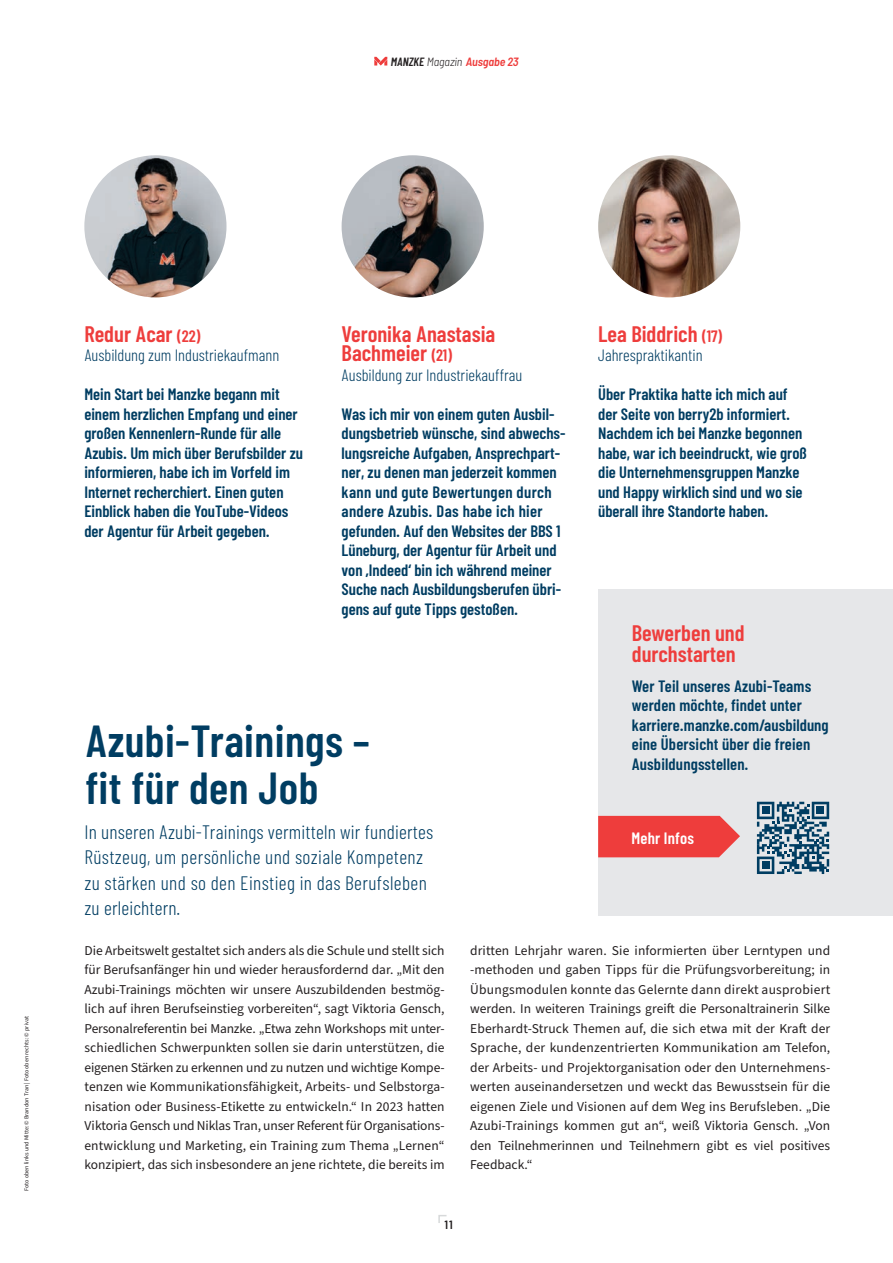
<style>
.page{position:relative;width:893px;height:1263px;background:#fff}
.page>*{position:absolute;margin:0;border:0;box-sizing:border-box;transform-origin:0 0}
.t1{font:600 45px "Barlow Condensed";letter-spacing:.01em;color:#003d62}
.t2{font:600 22.5px "Barlow Condensed";color:#ee3d3c}
.t3{font:300 19.5px/25.5px "Barlow Condensed";letter-spacing:.02em;color:#003d62}
.t4{font:600 16.5px/19.5px "Barlow Condensed";color:#003d62}
.t5{font:300 16.5px "Barlow Condensed";color:#003d62}
.t6{font:600 16.5px "Barlow Condensed";letter-spacing:.01em;color:#fff}
.t7{font:13.5px/19.5px "Source Sans Pro";color:#231f20;text-align:justify}
.t8{font:italic 600 semi-condensed 12px "Barlow";letter-spacing:-.01em;color:#ee3d3c}
.t9{font:600 semi-condensed 12px "Barlow";color:#231f20}
.t10{font:6px "Source Sans Pro";color:#231f20}
.s1{font-family:"Barlow Condensed";font-stretch:normal;color:#231f20}
.s2{font-weight:300;color:#231f20}
.s3{font-size:16.5px}
</style>
<div class="page">
<img style="left:84px;top:155px;width:142px;height:142px;border-radius:71px">
<div style="left:598px;top:589px;width:295px;height:327px;background:#e6e7e9"></div>
<svg style="left:438px;top:1215px;width:9px;height:8px"></svg>
<svg style="left:374px;top:57px;width:13px;height:9px"></svg>
<img style="left:342px;top:155px;width:142px;height:142px;border-radius:71px">
<img style="left:598px;top:155px;width:142px;height:142px;border-radius:71px">
<svg style="left:757px;top:802px;width:72px;height:72px"></svg>
<div style="left:762px;top:807px;width:7px;height:7px;background:#003d62"></div>
<div style="left:817px;top:807px;width:7px;height:7px;background:#003d62"></div>
<div style="left:762px;top:861px;width:7px;height:8px;background:#003d62"></div>
<svg style="left:598px;top:816px;width:142px;height:41px;background:#ed4948"></svg>
<p class="t8" style="left:391px;top:54px;width:129px"><span class="s1">MANZKE</span> <span class="s2">Magazin</span> Ausgabe 23</p>
<p class="t10" style="left:22px;top:1191px;width:176px;rotate:-90deg">Foto oben links und Mitte: © Brandon Tran | Foto oben rechts: © privat</p>
<p class="t2" style="left:84px;top:320px;width:118px">Redur Acar <span class="s3">(22)</span></p>
<p class="t5" style="left:84px;top:345px;width:196px">Ausbildung zum Industriekaufmann</p>
<p class="t4" style="left:84px;top:384px;width:197px">Mein Start bei Manzke begann mit</p>
<p class="t4" style="left:84px;top:404px;width:220px">einem herzlichen Empfang und einer großen Kennenlern-Runde für alle Azubis. Um mich über Berufsbilder zu informieren, habe ich im Vorfeld im Internet recherchiert. Einen guten</p>
<p class="t4" style="left:84px;top:501px;width:206px">Einblick haben die YouTube-Videos</p>
<p class="t4" style="left:84px;top:521px;width:187px">der Agentur für Arbeit gegeben.</p>
<p class="t2" style="left:342px;top:320px;width:155px">Veronika Anastasia</p>
<p class="t2" style="left:342px;top:339px;width:112px">Bachmeier <span class="s3">(21)</span></p>
<p class="t5" style="left:342px;top:365px;width:182px">Ausbildung zur Industriekauffrau</p>
<p class="t4" style="left:342px;top:404px;width:225px">Was ich mir von einem guten Ausbil&shy;dungsbetrieb wünsche, sind abwechs&shy;lungsreiche Aufgaben, Ansprechpart&shy;ner, zu denen man jederzeit kommen kann und gute Bewertungen durch andere Azubis. Das habe ich hier</p>
<p class="t4" style="left:342px;top:521px;width:220px">gefunden. Auf den Websites der BBS 1<br>Lüneburg, der Agentur für Arbeit und von Indeed‘ bin ich während meiner</p>
<p class="t4" style="left:366px;top:569px;width:4px">’</p>
<p class="t4" style="left:342px;top:579px;width:221px">Suche nach Ausbildungsberufen übri&shy;gens auf gute Tipps gestoßen.</p>
<p class="t1" style="left:86px;top:713px;width:286px">Azubi-Trainings –</p>
<p class="t1" style="left:86px;top:759px;width:234px">fit für den Job</p>
<p class="t3" style="left:84px;top:818px;width:350px">In unseren Azubi-Trainings vermitteln wir fundiertes<br>Rüstzeug, um persönliche und soziale Kompetenz</p>
<p class="t3" style="left:84px;top:869px;width:344px">zu stärken und so den Einstieg in das Berufsleben</p>
<p class="t3" style="left:84px;top:895px;width:97px">zu erleichtern.</p>
<p class="t2" style="left:598px;top:320px;width:125px">Lea Biddrich <span class="s3">(17)</span></p>
<p class="t5" style="left:598px;top:345px;width:106px">Jahrespraktikantin</p>
<p class="t4" style="left:598px;top:384px;width:191px">Über Praktika hatte ich mich auf</p>
<p class="t4" style="left:598px;top:404px;width:194px">der Seite von berry2b informiert.</p>
<p class="t4" style="left:598px;top:423px;width:210px">Nachdem ich bei Manzke begonnen habe, war ich beeindruckt, wie groß</p>
<p class="t4" style="left:598px;top:462px;width:203px">die Unternehmensgruppen Manzke</p>
<p class="t4" style="left:598px;top:482px;width:206px">und Happy wirklich sind und wo sie überall ihre Standorte haben.</p>
<p class="t2" style="left:632px;top:619px;width:114px">Bewerben und</p>
<p class="t2" style="left:632px;top:640px;width:105px">durchstarten</p>
<p class="t4" style="left:632px;top:676px;width:181px">Wer Teil unseres Azubi-Teams</p>
<p class="t4" style="left:632px;top:695px;width:172px">werden möchte, findet unter</p>
<p class="t4" style="left:632px;top:715px;width:198px">karriere.manzke.com/ausbildung eine Übersicht über die freien</p>
<p class="t4" style="left:632px;top:754px;width:118px">Ausbildungsstellen.</p>
<p class="t6" style="left:631px;top:827px;width:64px">Mehr Infos</p>
<p class="t7" style="left:84px;top:941px;width:362px">Die Arbeitswelt gestaltet sich anders als die Schule und stellt sich für Berufsanfänger hin und wieder herausfordernd dar. „Mit den Azubi-Trainings möchten wir unsere Auszubildenden bestmög&shy;lich auf ihren Berufseinstieg vorbereiten“, sagt Viktoria Gensch, Personalreferentin bei Manzke. „Etwa zehn Workshops mit unter&shy;schiedlichen Schwerpunkten sollen sie darin unterstützen, die eigenen Stärken zu erkennen und zu nutzen und wichtige Kompe&shy;tenzen wie Kommunikationsfähigkeit, Arbeits- und Selbstorga&shy;nisation oder Business-Etikette zu entwickeln.“ In 2023 hatten Viktoria Gensch und Niklas Tran, unser Referent für Organisations&shy;entwicklung und Marketing, ein Training zum Thema „Lernen“ konzipiert, das sich insbesondere an jene richtete, die bereits im</p>
<p class="t7" style="left:470px;top:941px;width:362px">dritten Lehrjahr waren. Sie informierten über Lerntypen und -methoden und gaben Tipps für die Prüfungsvorbereitung; in Übungsmodulen konnte das Gelernte dann direkt ausprobiert werden. In weiteren Trainings greift die Personaltrainerin Silke Eberhardt-Struck Themen auf, die sich etwa mit der Kraft der Sprache, der kundenzentrierten Kommunikation am Telefon, der Arbeits- und Projektorganisation oder den Unternehmens&shy;werten auseinandersetzen und weckt das Bewusstsein für die eigenen Ziele und Visionen auf dem Weg ins Berufsleben. „Die Azubi-Trainings kommen gut an“, weiß Viktoria Gensch. „Von den Teilnehmerinnen und Teilnehmern gibt es viel positives Feedback.“</p>
<p class="t9" style="left:444px;top:1217px;width:10px">11</p>
</div>
